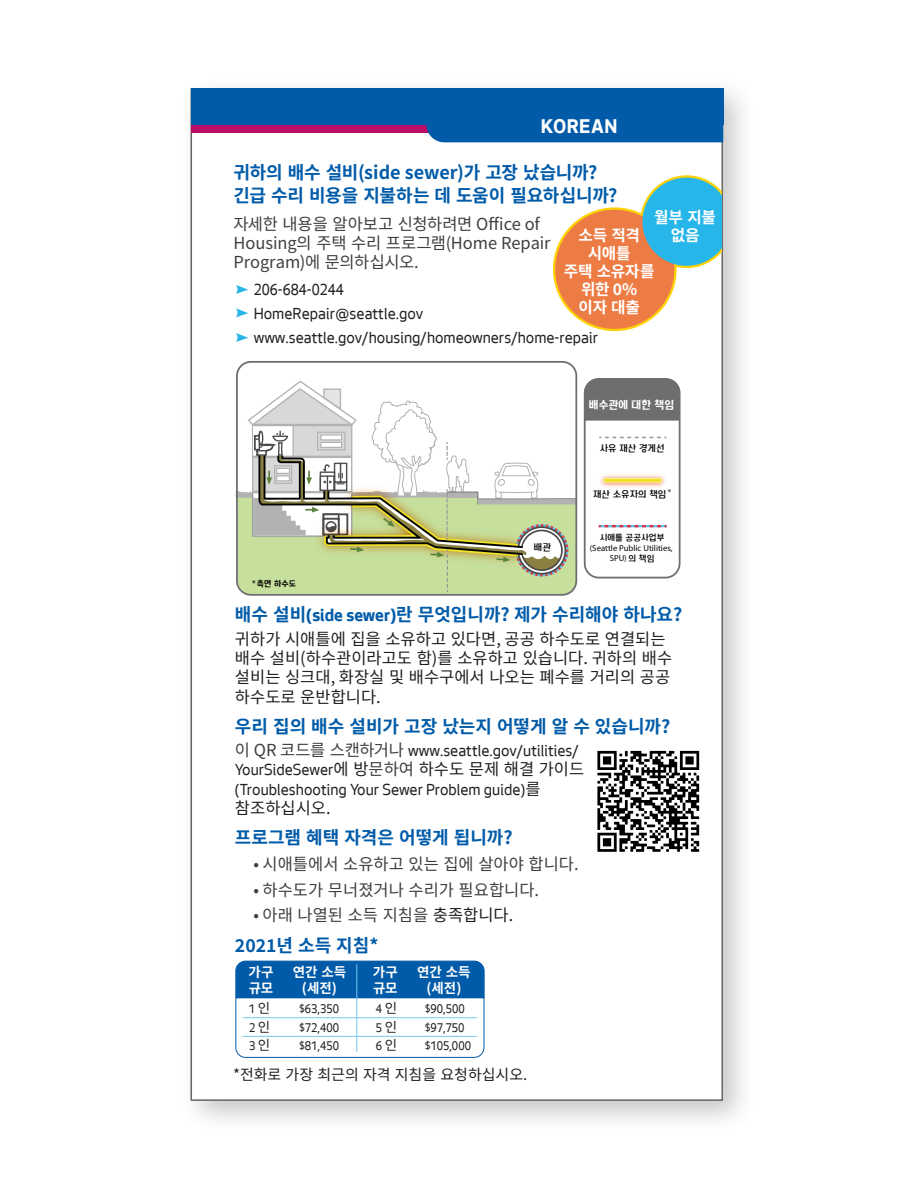
<style>
.page{position:relative;width:918px;height:1188px;background:#fff}
.page>*{position:absolute;margin:0;border:0;box-sizing:border-box;transform-origin:0 0}
.t1{font:700 21px "Seattle Text";letter-spacing:.02em;color:#fff}
.t2{font:700 18px/22.5px "Source Han Sans KR";color:#015ba9}
.t3{font:16.5px/19px "Seattle Text";color:#231f20}
.t4{font:16.5px/19.4px "Source Han Sans KR";color:#3f3f3f}
.t5{font:16.5px/19.2px "Source Han Sans KR";color:#231f20}
.t6{font:700 15.75px/18px "Source Han Sans KR";letter-spacing:-.015em;color:#fff;text-align:center}
.t7{font:15px "Source Han Sans KR";color:#231f20}
.t8{font:700 13.5px "Source Han Sans KR";color:#fff}
.t9{font:13.05px "Seattle Text";color:#231f20}
.t10{font:11.1px "TT Hayanbaram R";color:#fff}
.t11{font:9.45px "TT Hayanbaram L";color:#040503}
.t12{font:8.7px/10.4px "Myriad Pro";color:#040503;text-align:center}
.t13{font:8.7px "TT Hayanbaram L";color:#040503}
.t14{font:8.25px "TT Hayanbaram R";color:#040503}
.s1{font-family:"Myriad Pro";font-weight:600}
.s2{font-family:"TT Hayanbaram L"}
.s3{font-family:"Seattle Text"}
.s4{font-family:"Source Han Sans KR";color:#3f3f3f}
.s5{font-family:"Source Han Sans KR"}
.s6{color:#231f20}
.s7{font-size:17.7px}
.s8{font-family:"Source Han Sans KR";font-size:13.5px}
.s9{font-size:10.8px}
</style>
<div class="page">
<div style="left:178px;top:76px;width:578px;height:1058px;background:#231f20;opacity:.25"></div>
<div style="left:191px;top:88px;width:532px;height:1013px;background:#fff;border:2px solid #6b6360"></div>
<img style="left:597px;top:750px;width:103px;height:102px">
<div style="left:191px;top:122px;width:267px;height:10px;background:#bb0e66"></div>
<div style="left:191px;top:88px;width:532px;height:37px;background:#015ba9"></div>
<div style="left:236px;top:361px;width:341px;height:235px;border:2px solid #6e6e71;border-radius:14px"></div>
<div style="left:584px;top:379px;width:94px;height:42px;background:#6e6e71"></div>
<svg style="left:599px;top:437px;width:67px;height:1px"></svg>
<img style="left:600px;top:475px;width:65px;height:12px">
<div style="left:604px;top:478px;width:57px;height:4px;border:1px solid #f7f28c"></div>
<svg style="left:599px;top:525px;width:68px;height:2px"></svg>
<div style="left:584px;top:378px;width:97px;height:200px;border:2px solid #6e6e71;border-radius:14px"></div>
<svg style="left:236px;top:380px;width:341px;height:214px"></svg>
<div style="left:426px;top:125px;width:297px;height:17px;background:#015ba9"></div>
<svg style="left:553px;top:173px;width:168px;height:160px"></svg>
<svg style="left:236px;top:285px;width:12px;height:9px"></svg>
<svg style="left:236px;top:308px;width:12px;height:9px"></svg>
<svg style="left:236px;top:333px;width:12px;height:9px"></svg>
<div style="left:235px;top:961px;width:249px;height:97px;border:1px solid #015ba9;border-radius:10px"></div>
<div style="left:236px;top:961px;width:248px;height:37px;background:#015ba9"></div>
<hr style="left:356px;top:964px;width:1px;height:88px;background:#75c8f0">
<hr style="left:243px;top:1036px;width:234px;height:1px;background:#75c8f0">
<hr style="left:243px;top:1017px;width:234px;height:1px;background:#75c8f0">
<p class="t1" style="left:541px;top:111px;width:78px">KOREAN</p>
<p class="t2" style="left:233px;top:162px;width:386px">귀하의 배수 설비(side sewer)가 고장 났습니까? 긴급 수리 비용을 지불하는 데 도움이 필요하십니까?</p>
<p class="t6" style="left:564px;top:227px;width:92px">소득 적격 시애틀<br>주택 소유자를 위한 0%<br>이자 대출</p>
<p class="t6" style="left:654px;top:208px;width:63px">월부 지불 없음</p>
<p class="t4" style="left:233px;top:214px;width:319px">자세한 내용을 알아보고 신청하려면 Office of<br>Housing의 주택 수리 프로그램(Home Repair<br>Program)에 문의하십시오.</p>
<p class="t3" style="left:254px;top:280px;width:92px">206-684-0244</p>
<p class="t3" style="left:254px;top:303px;width:171px">HomeRepair@seattle.gov</p>
<p class="t3" style="left:254px;top:327px;width:346px">www.seattle.gov/housing/homeowners/home-repair</p>
<p class="t10" style="left:589px;top:399px;width:87px">배수관에 대한 책임</p>
<p class="t11" style="left:600px;top:443px;width:66px">사유 재산 경게선</p>
<p class="t14" style="left:252px;top:579px;width:46px"><span class="s1">*</span>측면 하수도</p>
<p class="t11" style="left:534px;top:542px;width:19px">배관</p>
<p class="t11" style="left:593px;top:489px;width:80px">재산 소유자의 책임 <sup>*</sup></p>
<p class="t13" style="left:600px;top:533px;width:66px">시애틀 공공사업부</p>
<p class="t12" style="left:590px;top:542px;width:84px">(Seattle Public Utilities,<br>SPU) <span class="s2">의 책임</span></p>
<p class="t2" style="left:235px;top:604px;width:449px">배수 설비<span class="s3">(side sewer)</span>란 무엇입니까? 제가 수리해야 하나요?</p>
<p class="t5" style="left:235px;top:630px;width:439px">귀하가 시애틀에 집을 소유하고 있다면, 공공 하수도로 연결되는 배수 설비(하수관이라고도 함)를 소유하고 있습니다. 귀하의 배수 설비는 싱크대, 화장실 및 배수구에서 나오는 폐수를 거리의 공공 하수도로 운반합니다.</p>
<p class="t2" style="left:235px;top:715px;width:437px">우리 집의 배수 설비가 고장 났는지 어떻게 알 수 있습니까?</p>
<p class="t3" style="left:235px;top:741px;width:351px"><span class="s4">이 QR 코드를 스캔하거나</span> www.seattle.gov/utilities/<br>YourSideSewer<span class="s5">에 방</span><span class="s4">문하여</span> <span class="s5">하수도 문제 해결 가이드 </span>(Troubleshooting Your Sewer Problem guide)<span class="s5">를 참조하십시오.</span></p>
<p class="t2" style="left:235px;top:826px;width:279px">프로그램 혜택 자격은 어떻게 됩니까?</p>
<p class="t4" style="left:253px;top:854px;width:327px">• 시애틀에서 소유하고 있는 집에 살아야 합니다.</p>
<p class="t4" style="left:253px;top:880px;width:287px">• 하수도가 무너졌거나 수리가 필요합니다.</p>
<p class="t4" style="left:253px;top:906px;width:262px">• 아래 나열된 소득 지침을 <span class="s6">충족합니다.</span></p>
<p class="t2" style="left:235px;top:934px;width:145px"><span class="s7">2021</span>년 소득 지침*</p>
<p class="t8" style="left:248px;top:964px;width:27px">가구</p>
<p class="t8" style="left:293px;top:964px;width:55px">연간 소득</p>
<p class="t8" style="left:249px;top:981px;width:26px">규모</p>
<p class="t8" style="left:302px;top:981px;width:37px">(세전)</p>
<p class="t9" style="left:249px;top:1001px;width:23px">1 <span class="s8">인</span></p>
<p class="t9" style="left:299px;top:1001px;width:41px"><span class="s9">$</span>63,350</p>
<p class="t9" style="left:249px;top:1019px;width:23px">2 <span class="s8">인</span></p>
<p class="t9" style="left:299px;top:1019px;width:41px"><span class="s9">$</span>72,400</p>
<p class="t9" style="left:249px;top:1038px;width:23px">3 <span class="s8">인</span></p>
<p class="t9" style="left:300px;top:1038px;width:41px"><span class="s9">$</span>81,450</p>
<p class="t8" style="left:373px;top:964px;width:27px">가구</p>
<p class="t8" style="left:417px;top:964px;width:55px">연간 소득</p>
<p class="t8" style="left:373px;top:981px;width:26px">규모</p>
<p class="t8" style="left:426px;top:981px;width:37px">(세전)</p>
<p class="t9" style="left:376px;top:1001px;width:23px">4 <span class="s8">인</span></p>
<p class="t9" style="left:425px;top:1001px;width:41px"><span class="s9">$</span>90,500</p>
<p class="t9" style="left:376px;top:1019px;width:23px">5 <span class="s8">인</span></p>
<p class="t9" style="left:425px;top:1019px;width:41px"><span class="s9">$</span>97,750</p>
<p class="t9" style="left:376px;top:1038px;width:23px">6 <span class="s8">인</span></p>
<p class="t9" style="left:425px;top:1038px;width:47px"><span class="s9">$</span>105,000</p>
<p class="t7" style="left:233px;top:1066px;width:296px">*전화로 가장 최근의 자격 지침을 요청하십시오.</p>
</div>
